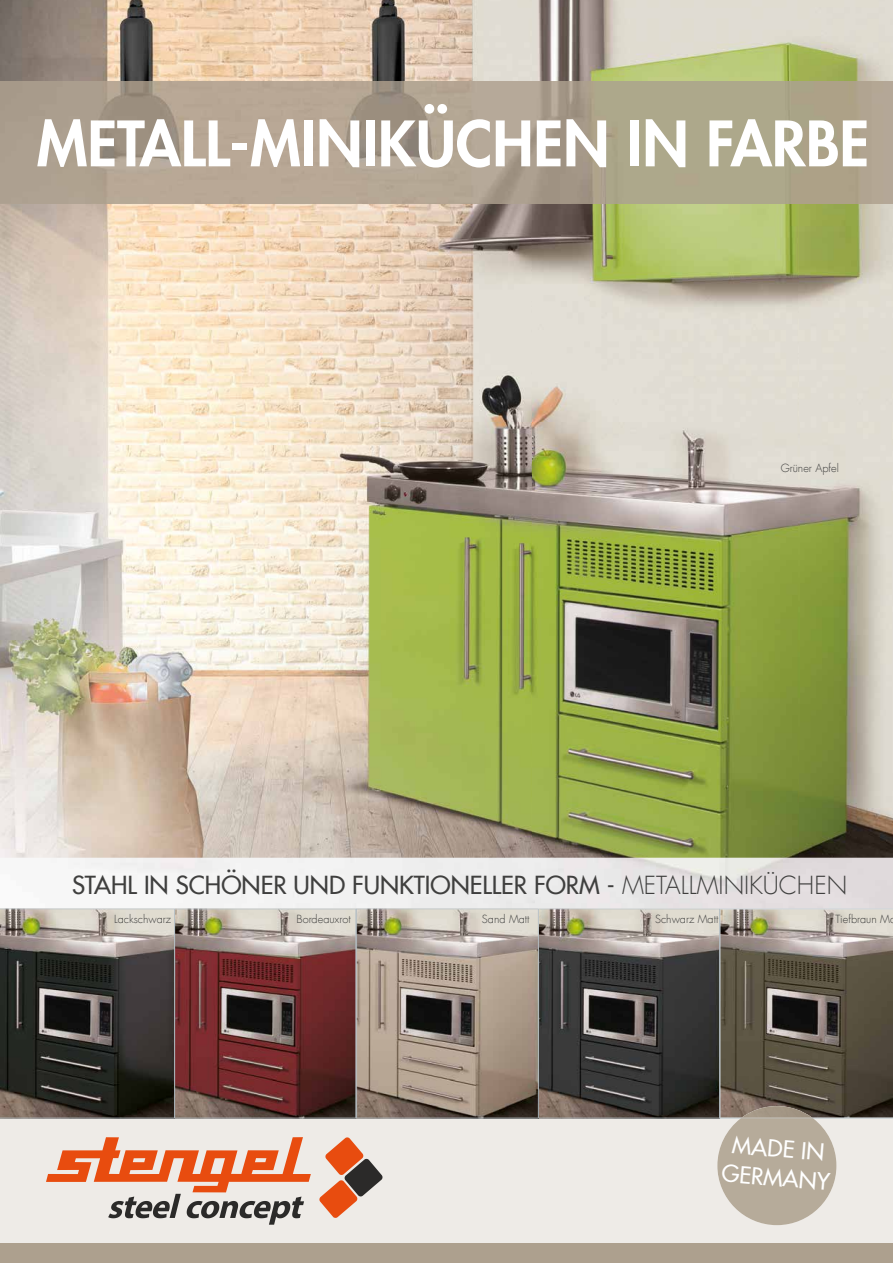
<style>
.page{position:relative;width:893px;height:1263px;background:#fff}
.page>*{position:absolute;margin:0;border:0;box-sizing:border-box;transform-origin:0 0}
.t1{font:800 60.9px "Futura LT";color:#fff}
.t2{font:500 24.3px "Futura Com";color:#3f3f3e}
.t3{font:500 22.8px/29px "Futura Com";color:#fff;text-align:center}
.t4{font:300 10.95px "Futura Com";color:#3f3f3e}
.s1{font-weight:300}
</style>
<div class="page">
<div style="left:0;top:1225px;width:893px;height:18px;background:#eeebe7"></div>
<img style="left:0;top:0;width:893px;height:908px">
<div style="left:0;top:1243px;width:893px;height:20px;background:#ada08e"></div>
<svg style="left:0;top:908px;width:893px;height:317px;background:#97887f"></svg>
<h1 class="t1" style="left:37px;top:103px;width:834px">METALL-MINIKÜCHEN IN FARBE</h1>
<p class="t4" style="left:781px;top:461px;width:60px">Grüner Apfel</p>
<h2 class="t2" style="left:72px;top:867px;width:776px">STAHL IN SCHÖNER UND FUNKTIONELLER FORM - <span class="s1">METALLMINIKÜCHEN</span></h2>
<p class="t4" style="left:114px;top:912px;width:58px">Lackschwarz</p>
<p class="t4" style="left:297px;top:912px;width:56px">Bordeauxrot</p>
<p class="t4" style="left:482px;top:912px;width:49px">Sand Matt</p>
<p class="t4" style="left:655px;top:912px;width:65px">Schwarz Matt</p>
<p class="t4" style="left:835px;top:912px;width:62px">Tiefbraun Ma</p>
<h3 class="t3" style="left:726px;top:1128px;width:110px;rotate:5deg">MADE IN<br>GERMANY</h3>
</div>
